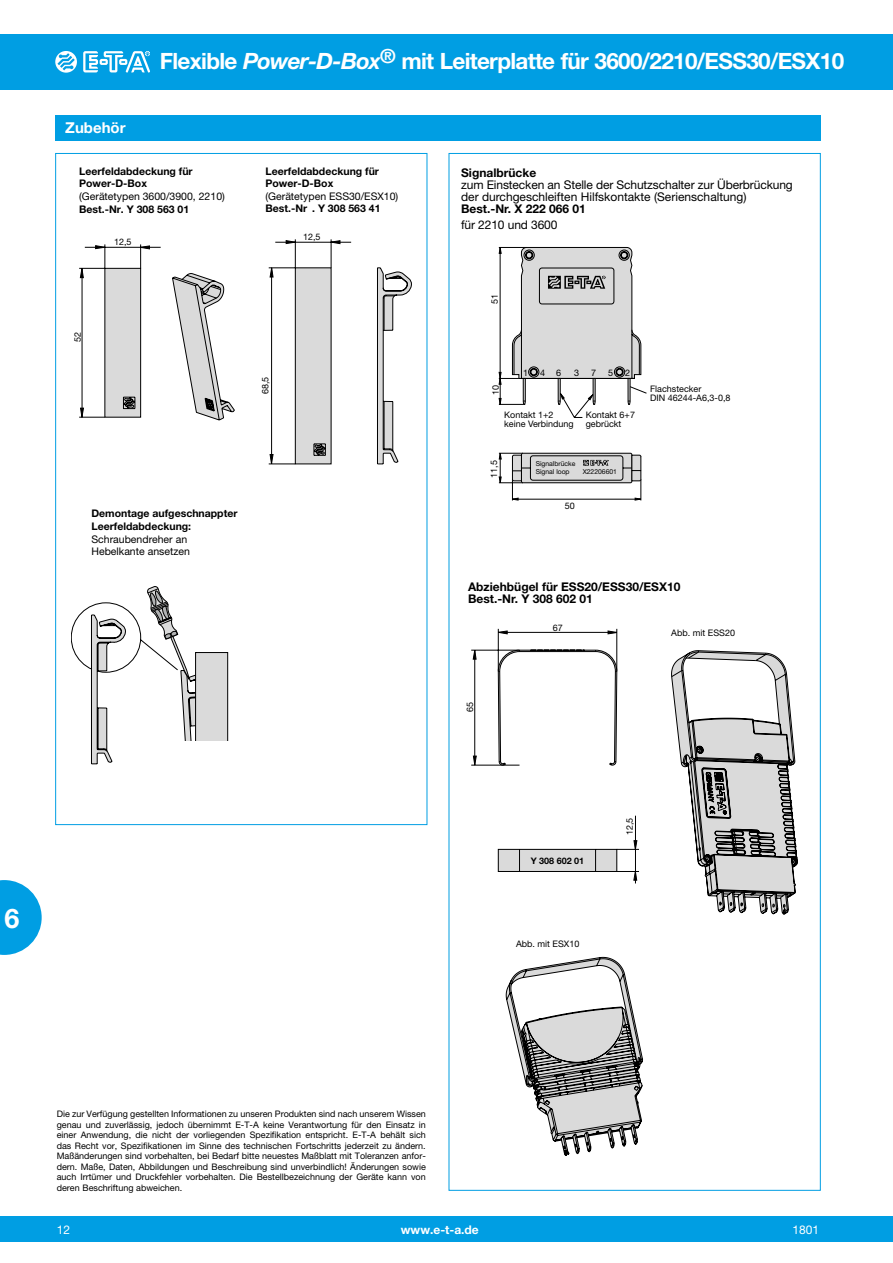
<style>
.page{position:relative;width:893px;height:1263px;background:#fff}
.page>*{position:absolute;margin:0;border:0;box-sizing:border-box;transform-origin:0 0}
.t1{font:700 27px "Helvetica Neue LT";color:#fff}
.t2{font:700 22.5px "Helvetica Neue LT";letter-spacing:-.03em;color:#fff}
.t3{font:700 15px "Helvetica Neue LT";color:#fff}
.t4{font:12px/12px "Helvetica Neue LT";letter-spacing:-.01em;color:#000}
.t5{font:700 12px/12px "Helvetica Neue LT";color:#000}
.t6{font:700 12px "Helvetica Neue LT";color:#fff}
.t7{font:12px "Helvetica Neue LT";color:#fff}
.t8{font:700 10.5px/12.6px "Helvetica Neue LT";color:#000}
.t9{font:10.5px/12.6px "Helvetica Neue LT";color:#000}
.t10{font:9px/10.5px "Helvetica Neue LT";color:#000}
.t11{font:700 9px "Helvetica Neue LT";color:#000}
.t12{font:6.75px/7.9px "Helvetica Neue LT";color:#000}
.s1{font-style:italic}
</style>
<div class="page">
<div style="left:0;top:1216px;width:893px;height:26px;background:#009ee3"></div>
<div style="left:0;top:34px;width:893px;height:55px;background:#009ee3"></div>
<svg style="left:55px;top:51px;width:22px;height:22px"></svg>
<svg style="left:83px;top:51px;width:67px;height:21px"></svg>
<svg style="left:0;top:880px;width:42px;height:75px"></svg>
<svg style="left:499px;top:246px;width:148px;height:254px"></svg>
<div style="left:105px;top:268px;width:36px;height:149px;background:#dadada"></div>
<hr style="left:85px;top:247px;width:76px;height:1px;background:#000">
<hr style="left:82px;top:268px;width:1px;height:149px;background:#000">
<hr style="left:275px;top:242px;width:76px;height:1px;background:#000">
<svg style="left:124px;top:267px;width:288px;height:198px"></svg>
<svg style="left:79px;top:408px;width:26px;height:10px"></svg>
<svg style="left:140px;top:244px;width:10px;height:24px"></svg>
<svg style="left:79px;top:244px;width:27px;height:34px"></svg>
<svg style="left:331px;top:239px;width:9px;height:29px"></svg>
<svg style="left:269px;top:239px;width:27px;height:38px"></svg>
<svg style="left:269px;top:454px;width:26px;height:11px"></svg>
<svg style="left:172px;top:273px;width:63px;height:148px"></svg>
<svg style="left:71px;top:586px;width:157px;height:178px"></svg>
<div style="left:55px;top:115px;width:766px;height:25px;background:#009ee3"></div>
<hr style="left:498px;top:632px;width:119px;height:1px;background:#000">
<hr style="left:471px;top:650px;width:48px;height:1px;background:#000">
<hr style="left:616px;top:629px;width:1px;height:42px;background:#000">
<hr style="left:471px;top:765px;width:48px;height:1px;background:#000">
<hr style="left:498px;top:629px;width:1px;height:42px;background:#000">
<hr style="left:474px;top:650px;width:1px;height:115px;background:#000">
<svg style="left:608px;top:631px;width:9px;height:3px"></svg>
<svg style="left:498px;top:631px;width:9px;height:3px"></svg>
<svg style="left:473px;top:756px;width:4px;height:9px"></svg>
<svg style="left:473px;top:650px;width:3px;height:9px"></svg>
<svg style="left:506px;top:957px;width:137px;height:199px"></svg>
<svg style="left:498px;top:649px;width:298px;height:266px"></svg>
<h1 class="t1" style="left:4px;top:902px;width:17px">6</h1>
<h3 class="t3" style="left:65px;top:119px;width:62px">Zubehör</h3>
<h2 class="t2" style="left:160px;top:47px;width:686px">Flexible <span class="s1">Power-D-Box</span><sup>®</sup> mit Leiterplatte für 3600/2210/ESS30/ESX10</h2>
<p class="t8" style="left:79px;top:164px;width:115px">Leerfeldabdeckung für<br>Power-D-Box</p>
<p class="t9" style="left:79px;top:190px;width:147px">(Gerätetypen 3600/3900, 2210)</p>
<p class="t8" style="left:79px;top:202px;width:112px">Best.-Nr. Y 308 563 01</p>
<p class="t10" style="left:114px;top:237px;width:19px">12,5</p>
<p class="t10" style="left:72px;top:342px;width:12px;rotate:-90deg">52</p>
<p class="t8" style="left:265px;top:164px;width:115px">Leerfeldabdeckung für<br>Power-D-Box</p>
<p class="t9" style="left:265px;top:189px;width:134px">(Gerätetypen ESS30/ESX10)</p>
<p class="t8" style="left:265px;top:202px;width:117px">Best.-Nr . Y 308 563 41</p>
<p class="t10" style="left:303px;top:231px;width:19px">12,5</p>
<p class="t10" style="left:260px;top:394px;width:19px;rotate:-90deg">68,5</p>
<p class="t8" style="left:91px;top:507px;width:148px">Demontage aufgeschnappter<br>Leerfeldabdeckung:</p>
<p class="t9" style="left:91px;top:532px;width:100px">Schraubendreher an<br>Hebelkante ansetzen</p>
<h3 class="t5" style="left:461px;top:167px;width:77px">Signalbrücke</h3>
<h3 class="t4" style="left:461px;top:179px;width:333px">zum Einstecken an Stelle der Schutzschalter zur Überbrückung der durchgeschleiften Hilfskontakte (Serienschaltung)</h3>
<h3 class="t5" style="left:461px;top:203px;width:126px">Best.-Nr. X 222 066 01</h3>
<h3 class="t4" style="left:461px;top:218px;width:98px">für 2210 und 3600</h3>
<p class="t10" style="left:489px;top:303px;width:12px;rotate:-90deg">51</p>
<p class="t10" style="left:490px;top:395px;width:12px;rotate:-90deg">10</p>
<p class="t10" style="left:523px;top:367px;width:7px">1</p>
<p class="t10" style="left:540px;top:367px;width:22px">4 6</p>
<p class="t10" style="left:574px;top:367px;width:7px">3</p>
<p class="t10" style="left:591px;top:367px;width:7px">7</p>
<p class="t10" style="left:608px;top:367px;width:7px">5</p>
<p class="t10" style="left:625px;top:367px;width:7px">2</p>
<p class="t10" style="left:504px;top:411px;width:71px;line-height:9px">Kontakt 1+2 keine Verbindung</p>
<p class="t10" style="left:586px;top:411px;width:51px;line-height:9px">Kontakt 6+7 gebrückt</p>
<p class="t10" style="left:489px;top:478px;width:19px;rotate:-90deg">11,5</p>
<p class="t12" style="left:536px;top:459px;width:41px">Signalbrücke<br>Signal loop</p>
<p class="t12" style="left:583px;top:467px;width:36px">X22206601</p>
<p class="t10" style="left:565px;top:500px;width:12px">50</p>
<p class="t10" style="left:650px;top:384px;width:82px;line-height:9px">Flachstecker<br>DIN 46244-A6,3-0,8</p>
<h3 class="t5" style="left:468px;top:580px;width:214px">Abziehbügel für ESS20/ESS30/ESX10<br>Best.-Nr. Y 308 602 01</h3>
<p class="t10" style="left:671px;top:628px;width:65px">Abb. mit ESS20</p>
<p class="t10" style="left:553px;top:623px;width:12px">67</p>
<p class="t10" style="left:465px;top:712px;width:12px;rotate:-90deg">65</p>
<p class="t11" style="left:531px;top:855px;width:55px">Y 308 602 01</p>
<p class="t10" style="left:516px;top:939px;width:65px">Abb. mit ESX10</p>
<p class="t10" style="left:624px;top:835px;width:19px;rotate:-90deg">12,5</p>
<p class="t10" style="left:57px;top:1108px;width:371px;text-align:justify">Die zur Verfügung gestellten Informationen zu unseren Produkten sind nach unserem Wissen genau und zuverlässig, jedoch übernimmt E-T-A keine Verantwortung für den Einsatz in einer Anwendung, die nicht der vorliegenden Spezifikation entspricht. E-T-A behält sich das Recht vor, Spezifikationen im Sinne des technischen Fortschritts jederzeit zu ändern.<br>Maßänderungen sind vorbehalten, bei Bedarf bitte neuestes Maßblatt mit Toleranzen anfor&shy;dern. Maße, Daten, Abbildungen und Beschreibung sind unverbindlich! Änderungen sowie auch Irrtümer und Druckfehler vorbehalten. Die Bestellbezeichnung der Geräte kann von deren Beschriftung abweichen.</p>
<h3 class="t7" style="left:57px;top:1222px;width:15px">12</h3>
<h3 class="t6" style="left:401px;top:1222px;width:79px">www.e-t-a.de</h3>
<h3 class="t7" style="left:792px;top:1222px;width:28px">1801</h3>
</div>
